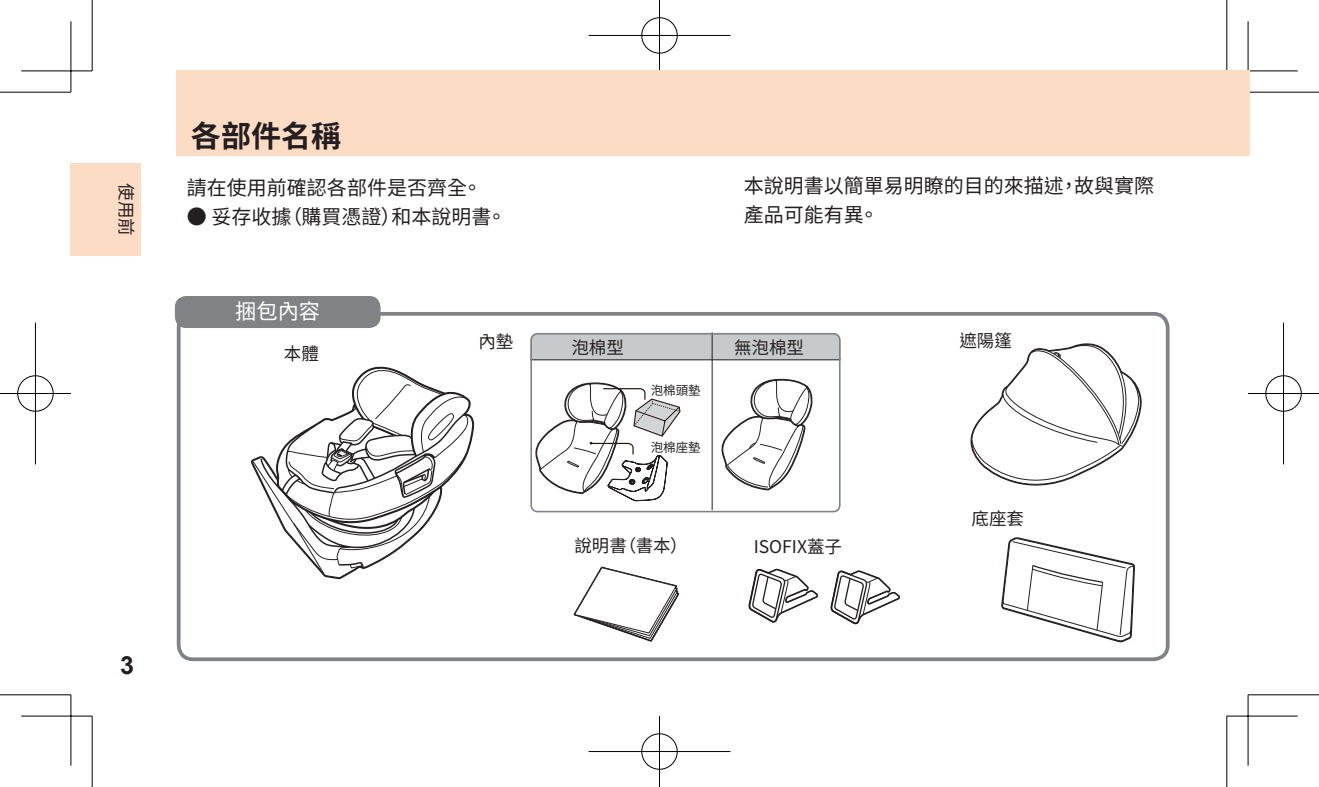
<style>
.page{position:relative;width:1319px;height:787px;background:#fff}
.page>*{position:absolute;margin:0;border:0;box-sizing:border-box;transform-origin:0 0}
.t1{font:700 30px "Source Han Sans TC";color:#231f20}
.t2{font:700 25px "Arial";color:#231f20}
.t3{font:21.25px "Source Han Sans TC";color:#fff}
.t4{font:20px/28.8px "Source Han Sans TC";color:#231f20}
.t5{font:17.5px "Source Han Sans TC";color:#231f20}
.t6{font:12.5px "Source Han Sans TC";color:#231f20}
</style>
<div class="page">
<svg style="left:0;top:91px;width:69px;height:1px"></svg>
<svg style="left:1249px;top:90px;width:69px;height:4px"></svg>
<svg style="left:91px;top:0;width:1px;height:69px"></svg>
<svg style="left:91px;top:718px;width:1px;height:69px"></svg>
<svg style="left:1224px;top:0;width:4px;height:71px"></svg>
<svg style="left:1227px;top:718px;width:1px;height:69px"></svg>
<svg style="left:21px;top:69px;width:71px;height:3px"></svg>
<svg style="left:1227px;top:69px;width:70px;height:4px"></svg>
<svg style="left:21px;top:716px;width:71px;height:2px"></svg>
<svg style="left:1227px;top:716px;width:70px;height:2px"></svg>
<svg style="left:69px;top:21px;width:4px;height:71px"></svg>
<svg style="left:69px;top:694px;width:4px;height:71px"></svg>
<svg style="left:1245px;top:21px;width:4px;height:49px"></svg>
<svg style="left:1245px;top:695px;width:4px;height:70px"></svg>
<hr style="left:0;top:92px;width:71px;height:1px;background:#000">
<hr style="left:1247px;top:92px;width:71px;height:1px;background:#000">
<hr style="left:0;top:694px;width:71px;height:1px;background:#000">
<hr style="left:1247px;top:694px;width:71px;height:1px;background:#000">
<hr style="left:92px;top:0;width:1px;height:71px;background:#000">
<hr style="left:92px;top:716px;width:1px;height:71px;background:#000">
<hr style="left:1226px;top:0;width:1px;height:71px;background:#000">
<hr style="left:1226px;top:716px;width:1px;height:71px;background:#000">
<hr style="left:21px;top:70px;width:71px;height:1px;background:#000">
<hr style="left:1226px;top:70px;width:71px;height:1px;background:#000">
<hr style="left:21px;top:715px;width:71px;height:1px;background:#000">
<hr style="left:1226px;top:715px;width:71px;height:1px;background:#000">
<hr style="left:70px;top:21px;width:1px;height:71px;background:#000">
<hr style="left:70px;top:694px;width:1px;height:71px;background:#000">
<hr style="left:1247px;top:21px;width:1px;height:71px;background:#000">
<hr style="left:1247px;top:694px;width:1px;height:71px;background:#000">
<div style="left:640px;top:16px;width:39px;height:39px;border:4px solid #fff;border-radius:50%"></div>
<hr style="left:588px;top:34px;width:142px;height:3px;background:#fff">
<hr style="left:657px;top:0;width:4px;height:71px;background:#fff">
<div style="left:641px;top:17px;width:36px;height:37px;border:1px solid #000;border-radius:50%"></div>
<hr style="left:588px;top:35px;width:142px;height:1px;background:#000">
<hr style="left:659px;top:0;width:1px;height:71px;background:#000">
<div style="left:640px;top:732px;width:39px;height:39px;border:4px solid #fff;border-radius:50%"></div>
<hr style="left:588px;top:749px;width:142px;height:4px;background:#fff">
<hr style="left:657px;top:716px;width:4px;height:71px;background:#fff">
<div style="left:641px;top:733px;width:36px;height:36px;border:1px solid #000;border-radius:50%"></div>
<hr style="left:588px;top:751px;width:142px;height:1px;background:#000">
<hr style="left:659px;top:716px;width:1px;height:71px;background:#000">
<div style="left:16px;top:374px;width:39px;height:39px;border:4px solid #fff;border-radius:50%"></div>
<hr style="left:0;top:392px;width:71px;height:3px;background:#fff">
<hr style="left:34px;top:322px;width:3px;height:142px;background:#fff">
<div style="left:17px;top:375px;width:36px;height:36px;border:1px solid #000;border-radius:50%"></div>
<hr style="left:0;top:393px;width:71px;height:1px;background:#000">
<hr style="left:35px;top:322px;width:1px;height:142px;background:#000">
<div style="left:1263px;top:374px;width:39px;height:39px;border:4px solid #fff;border-radius:50%"></div>
<hr style="left:1247px;top:392px;width:71px;height:3px;background:#fff">
<hr style="left:1281px;top:322px;width:3px;height:142px;background:#fff">
<div style="left:1265px;top:375px;width:36px;height:36px;border:1px solid #000;border-radius:50%"></div>
<hr style="left:1247px;top:393px;width:71px;height:1px;background:#000">
<hr style="left:1282px;top:322px;width:1px;height:142px;background:#000">
<div style="left:70px;top:163px;width:71px;height:92px;background:#fddcc5"></div>
<div style="left:177px;top:71px;width:1072px;height:85px;background:#fddcc5"></div>
<div style="left:177px;top:312px;width:992px;height:349px;border:4px solid #808285;border-radius:14px"></div>
<div style="left:175px;top:296px;width:205px;height:32px;background:#808285;border-radius:11px"></div>
<svg style="left:573px;top:566px;width:107px;height:76px"></svg>
<svg style="left:748px;top:568px;width:71px;height:55px"></svg>
<svg style="left:830px;top:570px;width:71px;height:55px"></svg>
<svg style="left:950px;top:312px;width:192px;height:174px"></svg>
<svg style="left:251px;top:366px;width:224px;height:214px"></svg>
<svg style="left:999px;top:537px;width:137px;height:125px"></svg>
<svg style="left:530px;top:332px;width:311px;height:181px"></svg>
<svg style="left:721px;top:377px;width:92px;height:115px"></svg>
<svg style="left:535px;top:376px;width:146px;height:125px"></svg>
<p class="t5" style="left:136px;top:183px;width:54px;rotate:90deg">使用前</p>
<h1 class="t1" style="left:191px;top:119px;width:151px">各部件名稱</h1>
<p class="t4" style="left:187px;top:174px;width:296px">請在使用前確認各部件是否齊全。</p>
<p class="t4" style="left:187px;top:203px;width:321px">● 妥存收據（購買憑證）和本說明書。</p>
<p class="t3" style="left:235px;top:299px;width:86px">捆包內容</p>
<p class="t5" style="left:284px;top:343px;width:36px">本體</p>
<p class="t5" style="left:478px;top:332px;width:36px">內墊</p>
<p class="t2" style="left:120px;top:647px;width:15px">3</p>
<p class="t4" style="left:743px;top:171px;width:411px">本說明書以簡單易明瞭的目的來描述，故與實際產品可能有異。</p>
<p class="t5" style="left:571px;top:337px;width:54px">泡棉型</p>
<p class="t5" style="left:734px;top:338px;width:71px">無泡棉型</p>
<p class="t6" style="left:650px;top:383px;width:51px">泡棉頭墊</p>
<p class="t6" style="left:650px;top:440px;width:51px">泡棉座墊</p>
<p class="t5" style="left:574px;top:535px;width:115px">說明書（書本）</p>
<p class="t5" style="left:753px;top:536px;width:90px">ISOFIX蓋子</p>
<p class="t5" style="left:959px;top:331px;width:54px">遮陽篷</p>
<p class="t5" style="left:971px;top:509px;width:54px">底座套</p>
</div>
